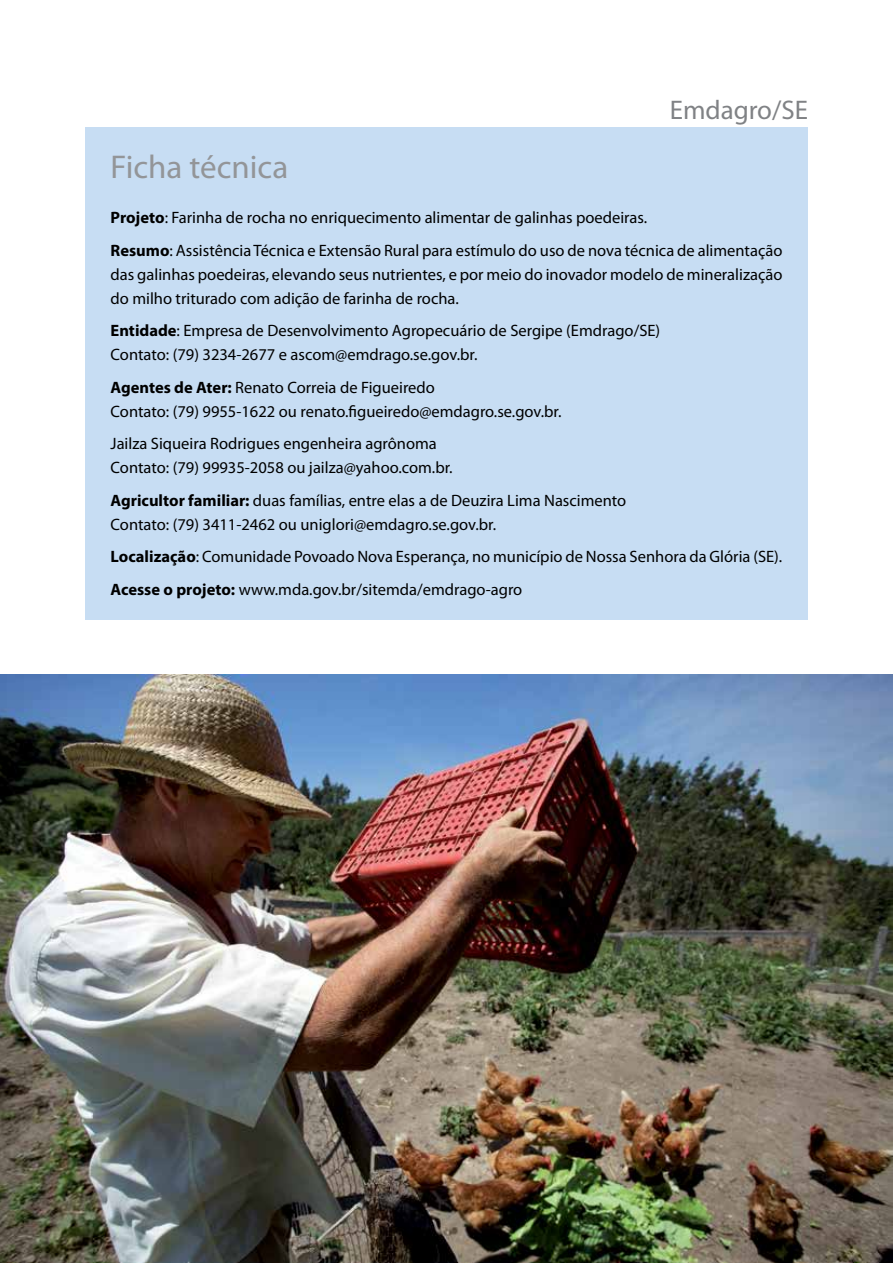
<style>
.page{position:relative;width:893px;height:1263px;background:#fff}
.page>*{position:absolute;margin:0;border:0;box-sizing:border-box;transform-origin:0 0}
.t1{font:33px "Myriad Pro";color:#939598}
.t2{font:27px "Myriad Pro";color:#808285}
.t3{font:16.5px/24px "Myriad Pro";color:#000}
.s1{font-weight:700}
</style>
<div class="page">
<div style="left:85px;top:128px;width:723px;height:492px;background:#c7ddf3"></div>
<img style="left:0;top:675px;width:893px;height:588px">
<h2 class="t2" style="left:670px;top:93px;width:140px">Emdagro/SE</h2>
<h1 class="t1" style="left:111px;top:146px;width:179px">Ficha técnica</h1>
<p class="t3" style="left:111px;top:201px;width:673px;line-height:32.5px"><span class="s1">Projeto</span>: Farinha de rocha no enriquecimento alimentar de galinhas poedeiras.<br><span class="s1">Resumo</span>: Assistência Técnica e Extensão Rural para estímulo do uso de nova técnica de alimentação</p>
<p class="t3" style="left:111px;top:262px;width:673px">das galinhas poedeiras, elevando seus nutrientes, e por meio do inovador modelo de mineralização do milho triturado com adição de farinha de rocha.</p>
<p class="t3" style="left:111px;top:318px;width:551px"><span class="s1">Entidade</span>: Empresa de Desenvolvimento Agropecuário de Sergipe (Emdrago/SE)<br>Contato: (79) 3234-2677 e ascom@emdrago.se.gov.br.</p>
<p class="t3" style="left:111px;top:375px;width:452px"><span class="s1">Agentes de Ater:</span> Renato Correia de Figueiredo<br>Contato: (79) 9955-1622 ou renato.figueiredo@emdagro.se.gov.br.</p>
<p class="t3" style="left:111px;top:431px;width:344px">Jailza Siqueira Rodrigues engenheira agrônoma<br>Contato: (79) 99935-2058 ou jailza@yahoo.com.br.</p>
<p class="t3" style="left:111px;top:488px;width:517px"><span class="s1">Agricultor familiar:</span> duas famílias, entre elas a de Deuzira Lima Nascimento<br>Contato: (79) 3411-2462 ou uniglori@emdagro.se.gov.br.</p>
<p class="t3" style="left:111px;top:540px;width:673px;line-height:32.5px"><span class="s1">Localização</span>: Comunidade Povoado Nova Esperança, no município de Nossa Senhora da Glória (SE).<br><span class="s1">Acesse o projeto:</span> www.mda.gov.br/sitemda/emdrago-agro</p>
</div>
